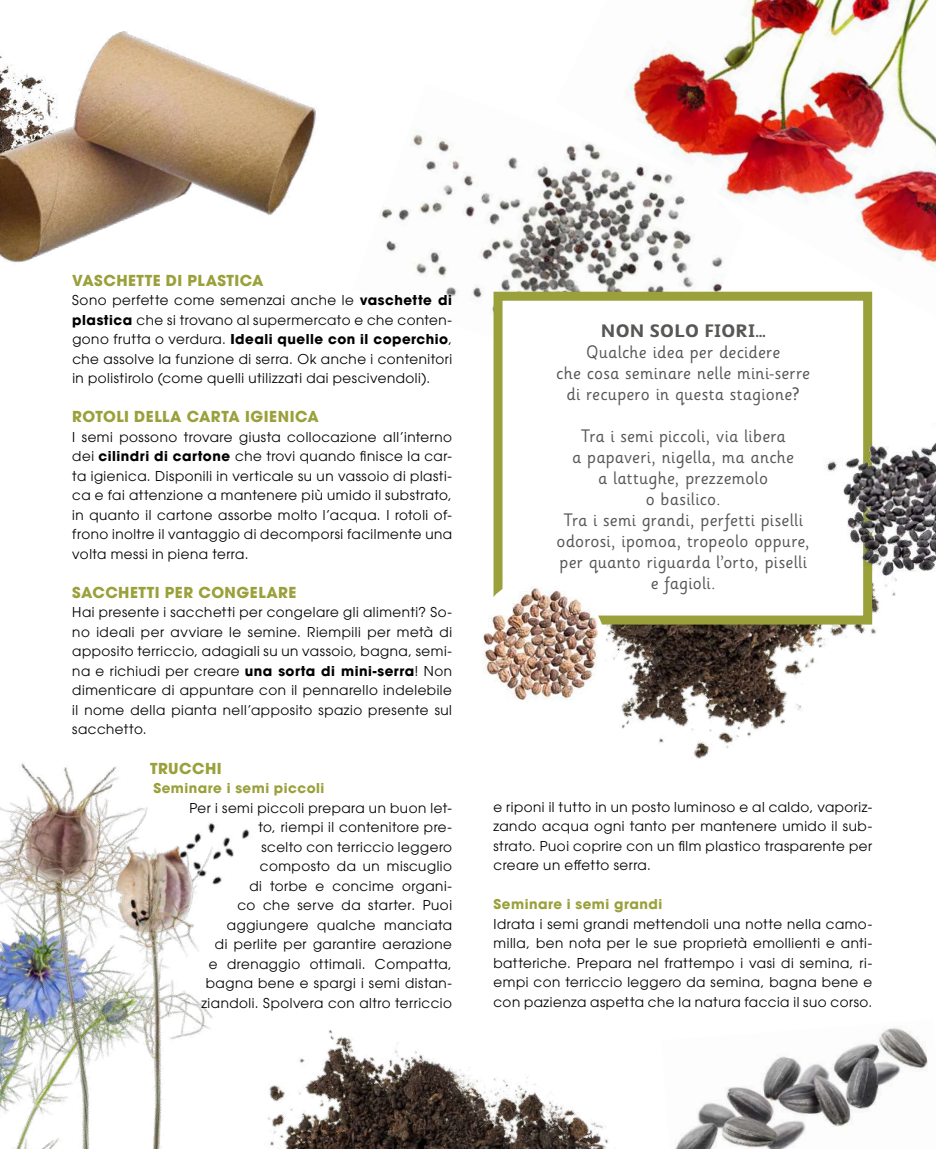
<style>
.page{position:relative;width:936px;height:1149px;background:#fff}
.page>*{position:absolute;margin:0;border:0;box-sizing:border-box;transform-origin:0 0}
.t1{font:18px/21px "Sassoon Infant Std";letter-spacing:.01em;color:#575756;text-align:center}
.t2{font:700 18px "Sassoon Infant Std";letter-spacing:-.005em;color:#575756}
.t3{font:700 15px "ITC Avant Garde Std";letter-spacing:.03em;color:#9aa03a}
.t4{font:13.5px/19.5px "ITC Avant Garde Std";letter-spacing:.035em;color:#000;text-align:justify}
.t5{font:700 13.5px "ITC Avant Garde Std";letter-spacing:.035em;color:#9aa03a}
.s1{font-weight:700}
</style>
<div class="page">
<img style="left:602px;top:317px;width:294px;height:442px">
<img style="left:334px;top:1037px;width:274px;height:111px">
<img style="left:379px;top:134px;width:176px;height:177px">
<img style="left:555px;top:0;width:380px;height:317px">
<img style="left:0;top:31px;width:316px;height:232px">
<div style="left:493px;top:291px;width:379px;height:333px;background:#fff;border:9px solid #9aa03a"></div>
<div style="left:485px;top:584px;width:120px;height:122px;background:#fff;border-radius:50%"></div>
<img style="left:483px;top:585px;width:115px;height:115px">
<img style="left:826px;top:423px;width:109px;height:168px">
<img style="left:0;top:763px;width:334px;height:385px">
<img style="left:675px;top:1028px;width:253px;height:120px">
<p class="t3" style="left:72px;top:270px;width:193px">VASCHETTE DI PLASTICA</p>
<p class="t4" style="left:72px;top:290px;width:381px">Sono perfette come semenzai anche le <span class="s1">vaschette di plastica</span> che si trovano al supermercato e che conten&shy;gono frutta o verdura. <span class="s1">Ideali quelle con il coperchio</span>, che assolve la funzione di serra. Ok anche i contenitori in polistirolo (come quelli utilizzati dai pescivendoli).</p>
<p class="t3" style="left:72px;top:406px;width:248px">ROTOLI DELLA CARTA IGIENICA</p>
<p class="t4" style="left:72px;top:427px;width:381px">I semi possono trovare giusta collocazione all’interno dei <span class="s1">cilindri di cartone</span> che trovi quando finisce la car&shy;ta igienica. Disponili in verticale su un vassoio di plasti&shy;ca e fai attenzione a mantenere più umido il substrato, in quanto il cartone assorbe molto l’acqua. I rotoli of&shy;frono inoltre il vantaggio di decomporsi facilmente una volta messi in piena terra.</p>
<p class="t3" style="left:72px;top:582px;width:226px">SACCHETTI PER CONGELARE</p>
<p class="t4" style="left:72px;top:602px;width:381px">Hai presente i sacchetti per congelare gli alimenti? So&shy;no ideali per avviare le semine. Riempili per metà di apposito terriccio, adagiali su un vassoio, bagna, semi&shy;na e richiudi per creare <span class="s1">una sorta di mini-serra</span>! Non dimenticare di appuntare con il pennarello indelebile il nome della pianta nell’apposito spazio presente sul sacchetto.</p>
<p class="t3" style="left:150px;top:757px;width:73px">TRUCCHI</p>
<p class="t5" style="left:153px;top:778px;width:172px">Seminare i semi piccoli</p>
<p class="t4" style="left:189px;top:797px;width:264px;text-align:right">Per i semi piccoli prepara un buon let&shy;to, riempi il contenitore pre-<br>scelto con terriccio leggero composto da un miscuglio<br>di torbe e concime organi-<br>co che serve da starter. Puoi aggiungere qualche manciata<br>di perlite per garantire aerazione<br>e drenaggio ottimali. Compatta, bagna bene e spargi i semi distan&shy;ziandoli. Spolvera con altro terriccio</p>
<h1 class="t2" style="left:600px;top:320px;width:166px">NON SOLO FIORI…</h1>
<h1 class="t1" style="left:556px;top:341px;width:255px">Qualche idea per decidere<br>che cosa seminare nelle mini-serre di recupero in questa stagione?</h1>
<h1 class="t1" style="left:556px;top:425px;width:255px">Tra i semi piccoli, via libera<br>a papaveri, nigella, ma anche<br>a lattughe, prezzemolo<br>o basilico.<br>Tra i semi grandi, perfetti piselli odorosi, ipomoa, tropeolo oppure, per quanto riguarda l’orto, piselli e fagioli.</h1>
<p class="t4" style="left:493px;top:796px;width:380px">e riponi il tutto in un posto luminoso e al caldo, vaporiz&shy;zando acqua ogni tanto per mantenere umido il sub&shy;strato. Puoi coprire con un film plastico trasparente per creare un effetto serra.</p>
<p class="t5" style="left:493px;top:895px;width:170px">Seminare i semi grandi</p>
<p class="t4" style="left:493px;top:913px;width:380px">Idrata i semi grandi mettendoli una notte nella camo&shy;milla, ben nota per le sue proprietà emollienti e anti&shy;batteriche. Prepara nel frattempo i vasi di semina, ri&shy;empi con terriccio leggero da semina, bagna bene e con pazienza aspetta che la natura faccia il suo corso.</p>
</div>
